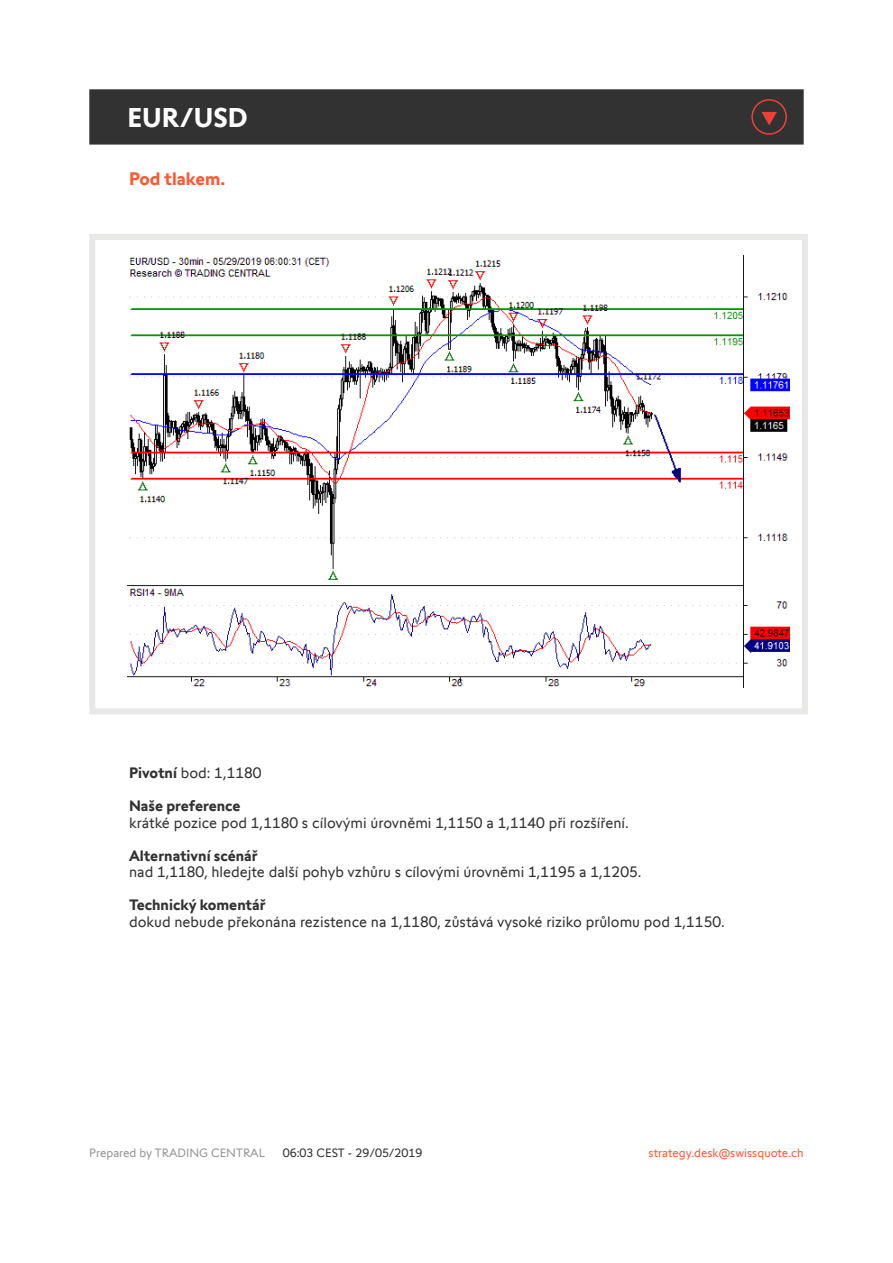
<style>
.page{position:relative;width:893px;height:1263px;background:#fff}
.page>*{position:absolute;margin:0;border:0;box-sizing:border-box;transform-origin:0 0}
.t1{font:700 27px "Swissquote CT";color:#fff}
.t2{font:700 18px "Swissquote CT";color:#fa5b35}
.t3{font:15px "Swissquote CT";color:#323232}
.t4{font:700 15px "Swissquote CT";color:#323232}
.t5{font:12px "Swissquote CT";color:#fa5b35}
.t6{font:12px "Swissquote CT";color:#939598}
.t7{font:12px "Swissquote CT";color:#323232}
.s1{font-weight:700}
</style>
<div class="page">
<div style="left:89px;top:234px;width:719px;height:480px;border:6px solid #e9e8e7"></div>
<div style="left:89px;top:89px;width:715px;height:56px;background:#323232;border:2px solid #323232"></div>
<img style="left:128px;top:255px;width:661px;height:432px">
<svg style="left:751px;top:99px;width:36px;height:36px"></svg>
<h1 class="t1" style="left:128px;top:101px;width:122px">EUR/USD</h1>
<p class="t2" style="left:129px;top:168px;width:98px">Pod tlakem.</p>
<p class="t3" style="left:129px;top:764px;width:134px"><span class="s1">Pivotní</span> bod: 1,1180</p>
<p class="t4" style="left:129px;top:797px;width:113px">Naše preference</p>
<p class="t3" style="left:129px;top:814px;width:501px">krátké pozice pod 1,1180 s cílovými úrovněmi 1,1150 a 1,1140 při rozšíření.</p>
<p class="t4" style="left:129px;top:846px;width:130px">Alternativní scénář</p>
<p class="t3" style="left:129px;top:863px;width:514px">nad 1,1180, hledejte další pohyb vzhůru s cílovými úrovněmi 1,1195 a 1,1205.</p>
<p class="t4" style="left:129px;top:896px;width:138px">Technický komentář</p>
<p class="t3" style="left:129px;top:913px;width:597px">dokud nebude překonána rezistence na 1,1180, zůstává vysoké riziko průlomu pod 1,1150.</p>
<p class="t6" style="left:89px;top:1145px;width:177px">Prepared by TRADING CENTRAL</p>
<p class="t7" style="left:283px;top:1145px;width:141px">06:03 CEST - 29/05/2019</p>
<p class="t5" style="left:649px;top:1145px;width:157px">strategy.desk@swissquote.ch</p>
</div>
